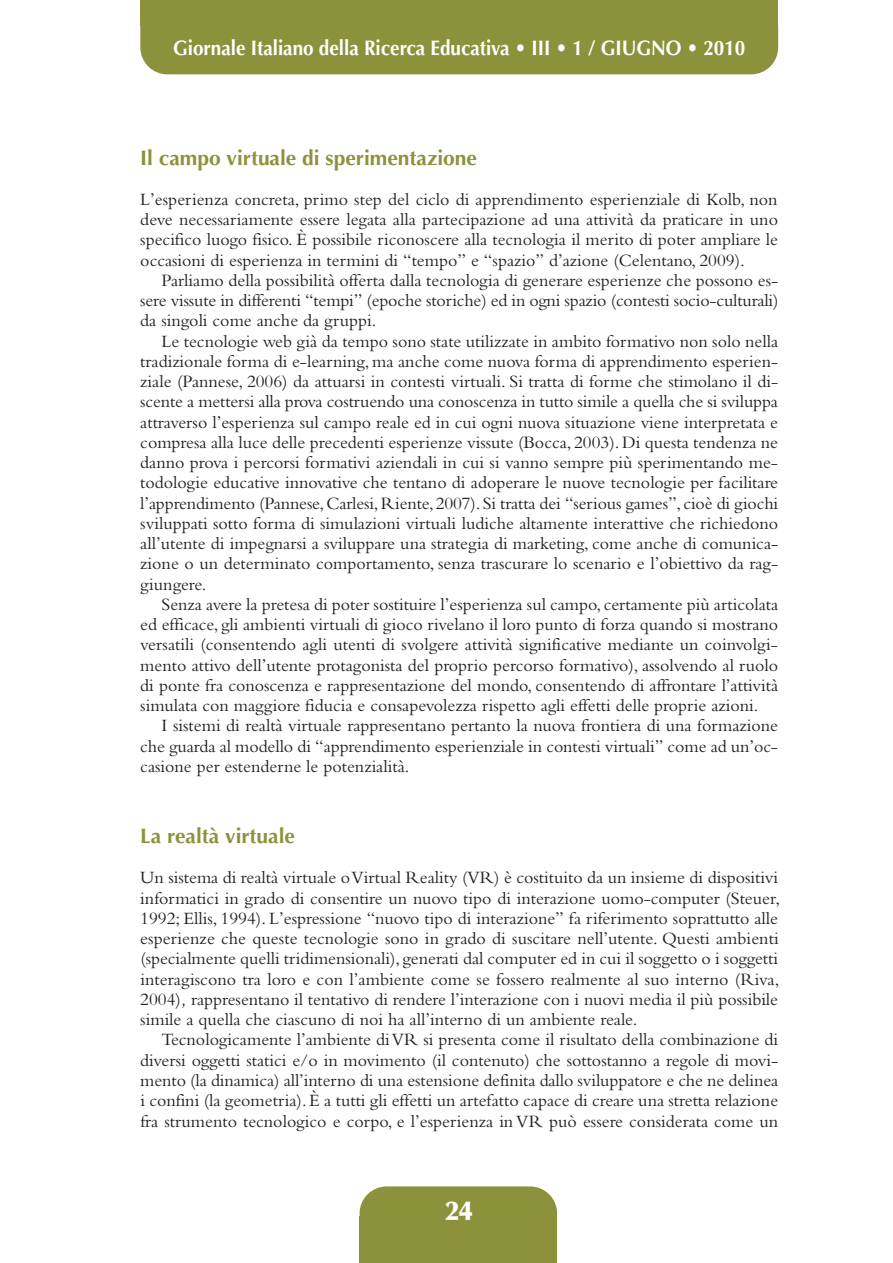
<style>
.page{position:relative;width:893px;height:1263px;background:#fff}
.page>*{position:absolute;margin:0;border:0;box-sizing:border-box;transform-origin:0 0}
.t1{font:900 27px "Optima";color:#fff}
.t2{font:700 21px "Optima";color:#fff;scale:.9 1}
.t3{font:700 21px "Optima";color:#8c923c}
.t4{font:18px "Bembo";color:#231f20}
.s1{font-style:italic}
</style>
<div class="page">
<div style="left:140px;top:1px;width:638px;height:73px;background:#8c923c;border-radius:27px"></div>
<div style="left:140px;top:0;width:638px;height:26px;background:#8c923c"></div>
<div style="left:360px;top:1216px;width:197px;height:47px;background:#8c923c"></div>
<div style="left:360px;top:1186px;width:197px;height:55px;background:#8c923c;border-radius:27px"></div>
<p class="t2" style="left:173px;top:40px;width:637px">Giornale Italiano della Ricerca Educativa • III • 1 / GIUGNO • 2010</p>
<p class="t3" style="left:140px;top:149px;width:338px">Il campo virtuale di sperimentazione</p>
<p class="t4" style="left:140px;top:193px;width:639px">L’esperienza concreta, primo step del ciclo di apprendimento esperienziale di Kolb, non</p>
<p class="t4" style="left:140px;top:213px;width:639px">deve necessariamente essere legata alla partecipazione ad una attività da praticare in uno</p>
<p class="t4" style="left:140px;top:234px;width:639px">specifico luogo fisico. È possibile riconoscere alla tecnologia il merito di poter ampliare le</p>
<p class="t4" style="left:140px;top:254px;width:606px">occasioni di esperienza in termini di “tempo” e “spazio” d’azione (Celentano, 2009).</p>
<p class="t4" style="left:162px;top:274px;width:618px">Parliamo della possibilità offerta dalla tecnologia di generare esperienze che possono es-</p>
<p class="t4" style="left:140px;top:294px;width:640px">sere vissute in differenti “tempi” (epoche storiche) ed in ogni spazio (contesti socio-culturali)</p>
<p class="t4" style="left:140px;top:315px;width:238px">da singoli come anche da gruppi.</p>
<p class="t4" style="left:162px;top:335px;width:618px">Le tecnologie web già da tempo sono state utilizzate in ambito formativo non solo nella</p>
<p class="t4" style="left:140px;top:355px;width:639px">tradizionale forma di e-learning, ma anche come nuova forma di apprendimento esperien-</p>
<p class="t4" style="left:140px;top:375px;width:639px">ziale (Pannese, 2006) da attuarsi in contesti virtuali. Si tratta di forme che stimolano il di-</p>
<p class="t4" style="left:140px;top:396px;width:639px">scente a mettersi alla prova costruendo una conoscenza in tutto simile a quella che si sviluppa</p>
<p class="t4" style="left:140px;top:416px;width:639px">attraverso l’esperienza sul campo reale ed in cui ogni nuova situazione viene interpretata e</p>
<p class="t4" style="left:140px;top:436px;width:639px">compresa alla luce delle precedenti esperienze vissute (Bocca, 2003). Di questa tendenza ne</p>
<p class="t4" style="left:140px;top:456px;width:639px">danno prova i percorsi formativi aziendali in cui si vanno sempre più sperimentando me-</p>
<p class="t4" style="left:140px;top:477px;width:639px">todologie educative innovative che tentano di adoperare le nuove tecnologie per facilitare</p>
<p class="t4" style="left:140px;top:497px;width:639px">l’apprendimento (Pannese, Carlesi, Riente, 2007). Si tratta dei “serious games”, cioè di giochi</p>
<p class="t4" style="left:140px;top:517px;width:639px">sviluppati sotto forma di simulazioni virtuali ludiche altamente interattive che richiedono</p>
<p class="t4" style="left:140px;top:537px;width:639px">all’utente di impegnarsi a sviluppare una strategia di marketing, come anche di comunica-</p>
<p class="t4" style="left:140px;top:558px;width:639px">zione o un determinato comportamento, senza trascurare lo scenario e l’obiettivo da rag-</p>
<p class="t4" style="left:140px;top:578px;width:68px">giungere.</p>
<p class="t4" style="left:162px;top:598px;width:618px">Senza avere la pretesa di poter sostituire l’esperienza sul campo, certamente più articolata</p>
<p class="t4" style="left:140px;top:618px;width:639px">ed efficace, gli ambienti virtuali di gioco rivelano il loro punto di forza quando si mostrano</p>
<p class="t4" style="left:140px;top:639px;width:639px">versatili (consentendo agli utenti di svolgere attività significative mediante un coinvolgi-</p>
<p class="t4" style="left:140px;top:659px;width:639px">mento attivo dell’utente protagonista del proprio percorso formativo), assolvendo al ruolo</p>
<p class="t4" style="left:140px;top:679px;width:639px">di ponte fra conoscenza e rappresentazione del mondo, consentendo di affrontare l’attività</p>
<p class="t4" style="left:140px;top:699px;width:620px">simulata con maggiore fiducia e consapevolezza rispetto agli effetti delle proprie azioni.</p>
<p class="t4" style="left:162px;top:720px;width:618px">I sistemi di realtà virtuale rappresentano pertanto la nuova frontiera di una formazione</p>
<p class="t4" style="left:140px;top:740px;width:639px">che guarda al modello di “apprendimento esperienziale in contesti virtuali” come ad un’oc-</p>
<p class="t4" style="left:140px;top:760px;width:271px">casione per estenderne le potenzialità.</p>
<p class="t3" style="left:140px;top:827px;width:156px">La realtà virtuale</p>
<p class="t4" style="left:140px;top:871px;width:639px">Un sistema di realtà virtuale o Virtual Reality (VR) è costituito da un insieme di dispositivi</p>
<p class="t4" style="left:140px;top:892px;width:641px">informatici in grado di consentire un nuovo tipo di interazione uomo-computer (Steuer,</p>
<p class="t4" style="left:140px;top:912px;width:639px">1992; Ellis, 1994). L’espressione “nuovo tipo di interazione” fa riferimento soprattutto alle</p>
<p class="t4" style="left:140px;top:932px;width:640px">esperienze che queste tecnologie sono in grado di suscitare nell’utente. Questi ambienti</p>
<p class="t4" style="left:140px;top:952px;width:639px">(specialmente quelli tridimensionali), generati dal computer ed in cui il soggetto o i soggetti</p>
<p class="t4" style="left:140px;top:973px;width:640px">interagiscono tra loro e con l’ambiente come se fossero realmente al suo interno (Riva,</p>
<p class="t4" style="left:140px;top:993px;width:639px">2004)<span class="s1">,</span> rappresentano il tentativo di rendere l’interazione con i nuovi media il più possibile</p>
<p class="t4" style="left:140px;top:1013px;width:498px">simile a quella che ciascuno di noi ha all’interno di un ambiente reale.</p>
<p class="t4" style="left:162px;top:1033px;width:618px">Tecnologicamente l’ambiente di VR si presenta come il risultato della combinazione di</p>
<p class="t4" style="left:140px;top:1054px;width:639px">diversi oggetti statici e/o in movimento (il contenuto) che sottostanno a regole di movi-</p>
<p class="t4" style="left:140px;top:1074px;width:639px">mento (la dinamica) all’interno di una estensione definita dallo sviluppatore e che ne delinea</p>
<p class="t4" style="left:140px;top:1094px;width:639px">i confini (la geometria). È a tutti gli effetti un artefatto capace di creare una stretta relazione</p>
<p class="t4" style="left:140px;top:1114px;width:639px">fra strumento tecnologico e corpo, e l’esperienza in VR può essere considerata come un</p>
<p class="t1" style="left:445px;top:1200px;width:28px">24</p>
</div>
